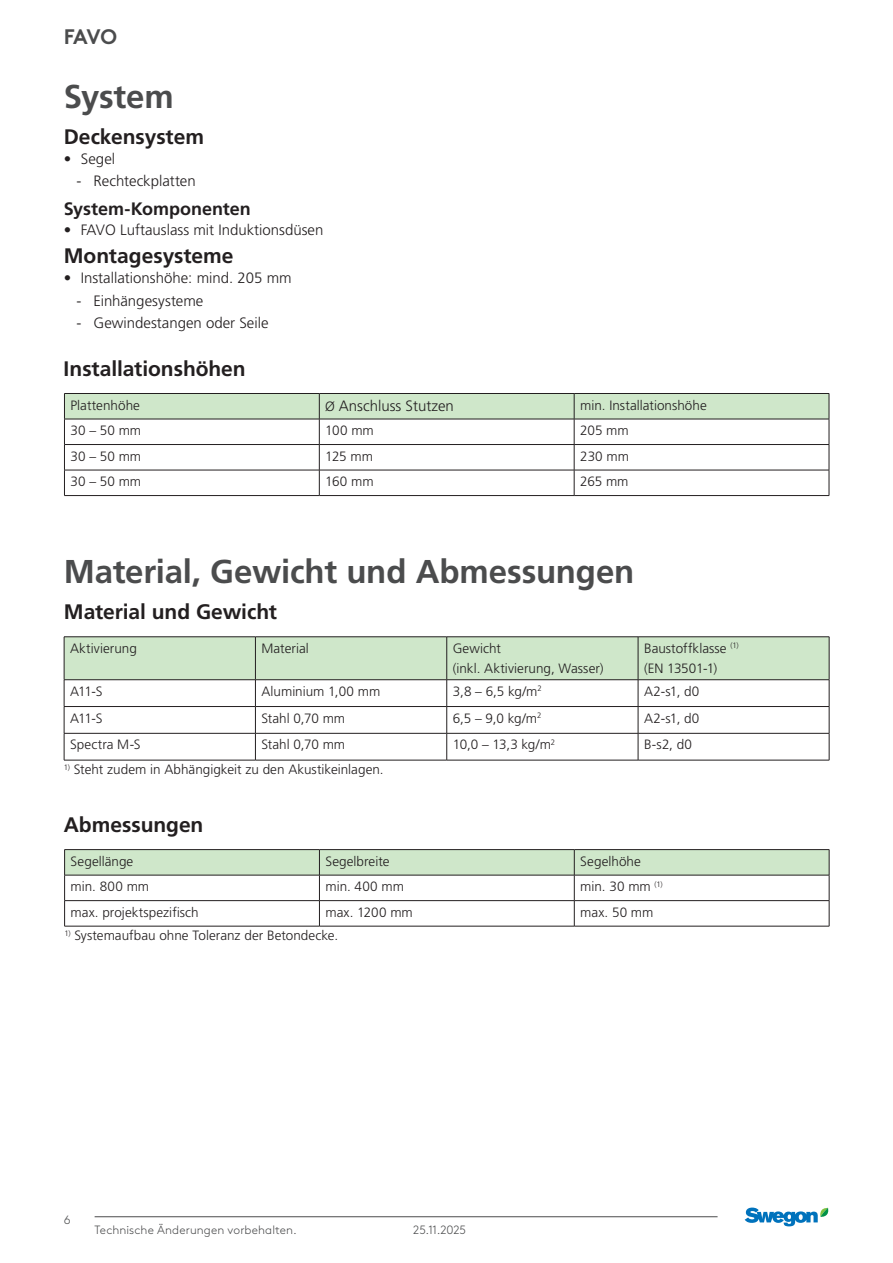
<style>
.page{position:relative;width:893px;height:1263px;background:#fff}
.page>*{position:absolute;margin:0;border:0;box-sizing:border-box;transform-origin:0 0}
.t1{font:700 33px "Frutiger LT Pro";letter-spacing:-.005em;color:#4b4c4d}
.t2{font:700 21px "Frutiger LT Pro";letter-spacing:-.005em;color:#231f20}
.t3{font:700 21px "Swegon Brown";color:#4b4c4d}
.t4{font:700 18px "Frutiger LT Pro";letter-spacing:-.005em;color:#231f20}
.t5{font:300 15px "Frutiger LT Pro";color:#231f20}
.t6{font:300 13.5px/19.8px "Frutiger LT Pro";color:#231f20}
.t7{font:300 12px "Swegon Brown";letter-spacing:.01em;color:#4b4c4d}
.s1{font-size:13.5px}
</style>
<div class="page">
<hr style="left:95px;top:1216px;width:623px;height:1px;background:#4b4c4d">
<svg style="left:745px;top:1207px;width:84px;height:19px"></svg>
<svg style="left:64px;top:849px;width:766px;height:77px"></svg>
<hr style="left:64px;top:926px;width:255px;height:1px;background:#231f20">
<hr style="left:319px;top:926px;width:255px;height:1px;background:#231f20">
<hr style="left:574px;top:926px;width:255px;height:1px;background:#231f20">
<hr style="left:64px;top:636px;width:191px;height:1px;background:#231f20">
<hr style="left:255px;top:636px;width:192px;height:1px;background:#231f20">
<hr style="left:447px;top:636px;width:191px;height:1px;background:#231f20">
<hr style="left:638px;top:636px;width:191px;height:1px;background:#231f20">
<svg style="left:64px;top:637px;width:766px;height:123px"></svg>
<hr style="left:64px;top:760px;width:191px;height:1px;background:#231f20">
<hr style="left:255px;top:760px;width:192px;height:1px;background:#231f20">
<hr style="left:447px;top:760px;width:191px;height:1px;background:#231f20">
<hr style="left:638px;top:760px;width:191px;height:1px;background:#231f20">
<svg style="left:64px;top:393px;width:766px;height:102px"></svg>
<hr style="left:64px;top:495px;width:255px;height:1px;background:#231f20">
<hr style="left:319px;top:495px;width:255px;height:1px;background:#231f20">
<hr style="left:574px;top:495px;width:255px;height:1px;background:#231f20">
<h2 class="t3" style="left:64px;top:20px;width:55px">FAVO</h2>
<h1 class="t1" style="left:64px;top:77px;width:111px">System</h1>
<h2 class="t2" style="left:64px;top:124px;width:142px">Deckensystem</h2>
<p class="t5" style="left:64px;top:150px;width:53px">• Segel</p>
<p class="t5" style="left:77px;top:172px;width:121px">- Rechteckplatten</p>
<h3 class="t4" style="left:64px;top:198px;width:188px">System-Komponenten</h3>
<p class="t5" style="left:64px;top:221px;width:261px">• FAVO Luftauslass mit Induktionsdüsen</p>
<h2 class="t2" style="left:64px;top:243px;width:171px">Montagesysteme</h2>
<p class="t5" style="left:64px;top:269px;width:229px">• Installationshöhe: mind. 205 mm</p>
<p class="t5" style="left:77px;top:292px;width:128px">- Einhängesysteme</p>
<p class="t5" style="left:77px;top:314px;width:194px">- Gewindestangen oder Seile</p>
<h2 class="t2" style="left:64px;top:356px;width:184px">Installationshöhen</h2>
<p class="t6" style="left:70px;top:395px;width:71px">Plattenhöhe</p>
<p class="t5" style="left:325px;top:397px;width:130px"><span class="s1">Ø</span> Anschluss Stutzen</p>
<p class="t6" style="left:580px;top:395px;width:128px">min. Installationshöhe</p>
<p class="t6" style="left:70px;top:421px;width:72px">30 – 50 mm</p>
<p class="t6" style="left:325px;top:421px;width:50px">100 mm</p>
<p class="t6" style="left:580px;top:421px;width:50px">205 mm</p>
<p class="t6" style="left:70px;top:446px;width:72px">30 – 50 mm</p>
<p class="t6" style="left:325px;top:446px;width:49px">125 mm</p>
<p class="t6" style="left:580px;top:446px;width:50px">230 mm</p>
<p class="t6" style="left:70px;top:472px;width:72px">30 – 50 mm</p>
<p class="t6" style="left:325px;top:472px;width:50px">160 mm</p>
<p class="t6" style="left:580px;top:472px;width:50px">265 mm</p>
<h1 class="t1" style="left:64px;top:551px;width:572px">Material, Gewicht und Abmessungen</h1>
<h2 class="t2" style="left:64px;top:599px;width:215px">Material und Gewicht</h2>
<p class="t6" style="left:70px;top:638px;width:68px">Aktivierung</p>
<p class="t6" style="left:261px;top:638px;width:49px">Material</p>
<p class="t6" style="left:453px;top:638px;width:152px">Gewicht<br>(inkl. Aktivierung, Wasser)</p>
<p class="t6" style="left:644px;top:638px;width:96px">Baustoffklasse <sup>(1) </sup>(EN 13501-1)</p>
<p class="t6" style="left:70px;top:681px;width:34px">A11-S</p>
<p class="t6" style="left:261px;top:681px;width:120px">Aluminium 1,00 mm</p>
<p class="t6" style="left:453px;top:681px;width:91px">3,8 – 6,5 kg/m<sup>2</sup></p>
<p class="t6" style="left:644px;top:681px;width:57px">A2-s1, d0</p>
<p class="t6" style="left:70px;top:708px;width:34px">A11-S</p>
<p class="t6" style="left:261px;top:708px;width:85px">Stahl 0,70 mm</p>
<p class="t6" style="left:453px;top:708px;width:90px">6,5 – 9,0 kg/m<sup>2</sup></p>
<p class="t6" style="left:644px;top:708px;width:57px">A2-s1, d0</p>
<p class="t6" style="left:70px;top:735px;width:72px">Spectra M-S</p>
<p class="t6" style="left:261px;top:735px;width:85px">Stahl 0,70 mm</p>
<p class="t6" style="left:453px;top:735px;width:104px">10,0 – 13,3 kg/m<sup>2</sup></p>
<p class="t6" style="left:644px;top:735px;width:49px">B-s2, d0</p>
<p class="t6" style="left:64px;top:760px;width:321px"><sup>1)</sup> Steht zudem in Abhängigkeit zu den Akustikeinlagen.</p>
<h2 class="t2" style="left:64px;top:812px;width:141px">Abmessungen</h2>
<p class="t6" style="left:71px;top:851px;width:64px">Segellänge</p>
<p class="t6" style="left:325px;top:851px;width:66px">Segelbreite</p>
<p class="t6" style="left:580px;top:851px;width:62px">Segelhöhe</p>
<p class="t6" style="left:71px;top:877px;width:80px">min. 800 mm</p>
<p class="t6" style="left:325px;top:877px;width:80px">min. 400 mm</p>
<p class="t6" style="left:580px;top:877px;width:84px">min. 30 mm <sup>(1)</sup></p>
<p class="t6" style="left:71px;top:902px;width:130px">max. projektspezifisch</p>
<p class="t6" style="left:325px;top:902px;width:89px">max. 1200 mm</p>
<p class="t6" style="left:580px;top:902px;width:75px">max. 50 mm</p>
<p class="t6" style="left:64px;top:926px;width:275px"><sup>1)</sup> Systemaufbau ohne Toleranz der Betondecke.</p>
<p class="t7" style="left:64px;top:1211px;width:8px">6</p>
<p class="t7" style="left:95px;top:1221px;width:204px">Technische Änderungen vorbehalten.</p>
<p class="t7" style="left:413px;top:1221px;width:54px">25.11.2025</p>
</div>
